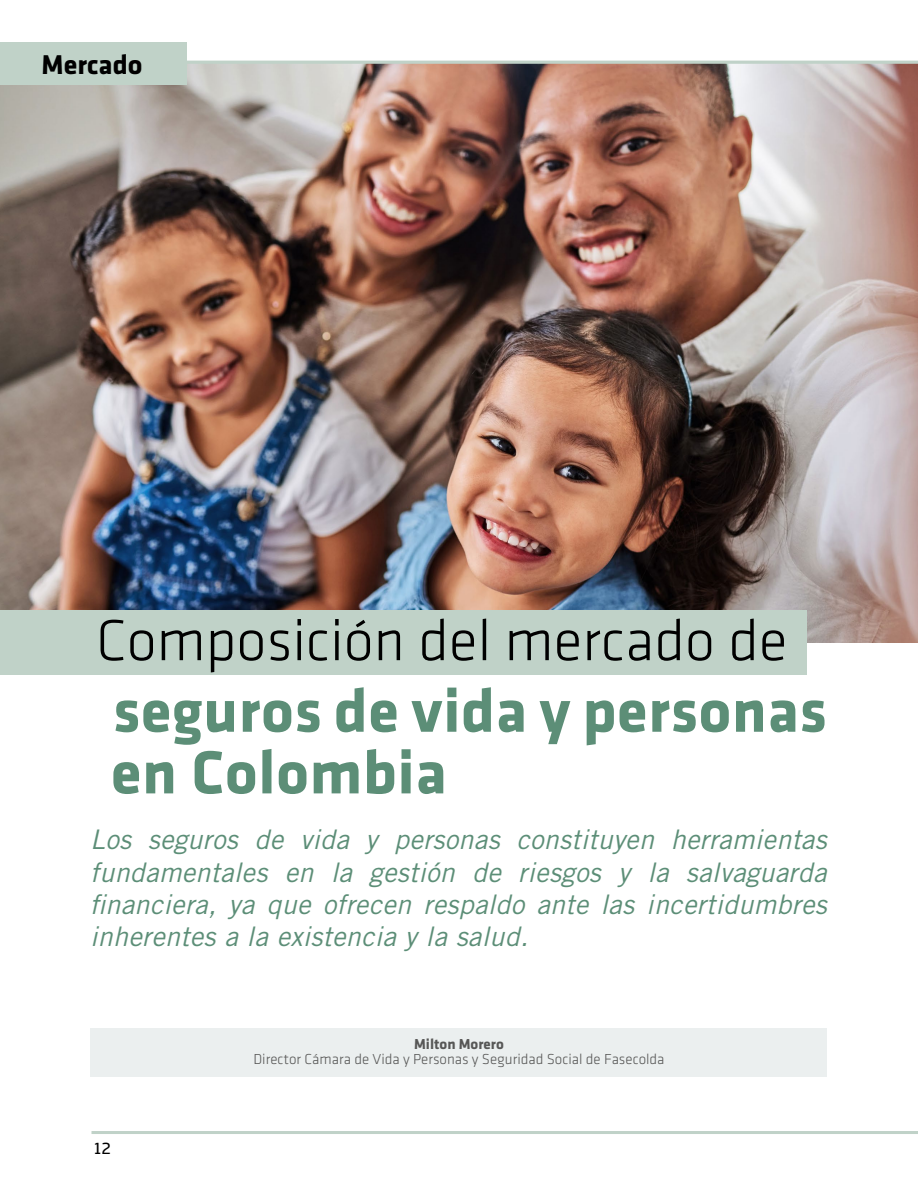
<style>
.page{position:relative;width:918px;height:1188px;background:#fff}
.page>*{position:absolute;margin:0;border:0;box-sizing:border-box;transform-origin:0 0}
.t1{font:700 63px "Klavika";letter-spacing:.01em;color:#5c8e77}
.t2{font:60px "Klavika Light TF";color:#000}
.t3{font:700 28.2px "Klavika";color:#000}
.t4{font:italic 27px/32.4px "Trade Gothic LT Std";letter-spacing:.01em;color:#5c8e77;text-align:justify}
.t5{font:15px "Klavika Light TF";color:#575756}
.t6{font:700 15px "Klavika";color:#575756}
.t7{font:15px "Collator";color:#000}
</style>
<div class="page">
<img style="left:0;top:64px;width:918px;height:579px">
<div style="left:0;top:610px;width:806px;height:64px;background:#c0d2c8"></div>
<div style="left:90px;top:1028px;width:737px;height:49px;background:#ebefef"></div>
<hr style="left:92px;top:1131px;width:826px;height:3px;background:#c0d2c8">
<hr style="left:0;top:61px;width:918px;height:3px;background:#c0d2c8">
<div style="left:0;top:42px;width:187px;height:42px;background:#c0d2c8"></div>
<p class="t3" style="left:42px;top:49px;width:102px">Mercado</p>
<h2 class="t2" style="left:96px;top:609px;width:693px">Composición del mercado de</h2>
<h1 class="t1" style="left:113px;top:676px;width:715px">seguros de vida y personas</h1>
<h1 class="t1" style="left:111px;top:738px;width:337px">en Colombia</h1>
<p class="t4" style="left:90px;top:824px;width:738px">Los seguros de vida y personas constituyen herramientas fundamentales en la gestión de riesgos y la salvaguarda financiera, ya que ofrecen respaldo ante las incertidumbres inherentes a la existencia y la salud.</p>
<p class="t7" style="left:94px;top:1140px;width:18px">12</p>
<p class="t6" style="left:414px;top:1036px;width:91px">Milton Morero</p>
<p class="t5" style="left:253px;top:1052px;width:413px">Director Cámara de Vida y Personas y Seguridad Social de Fasecolda</p>
</div>
